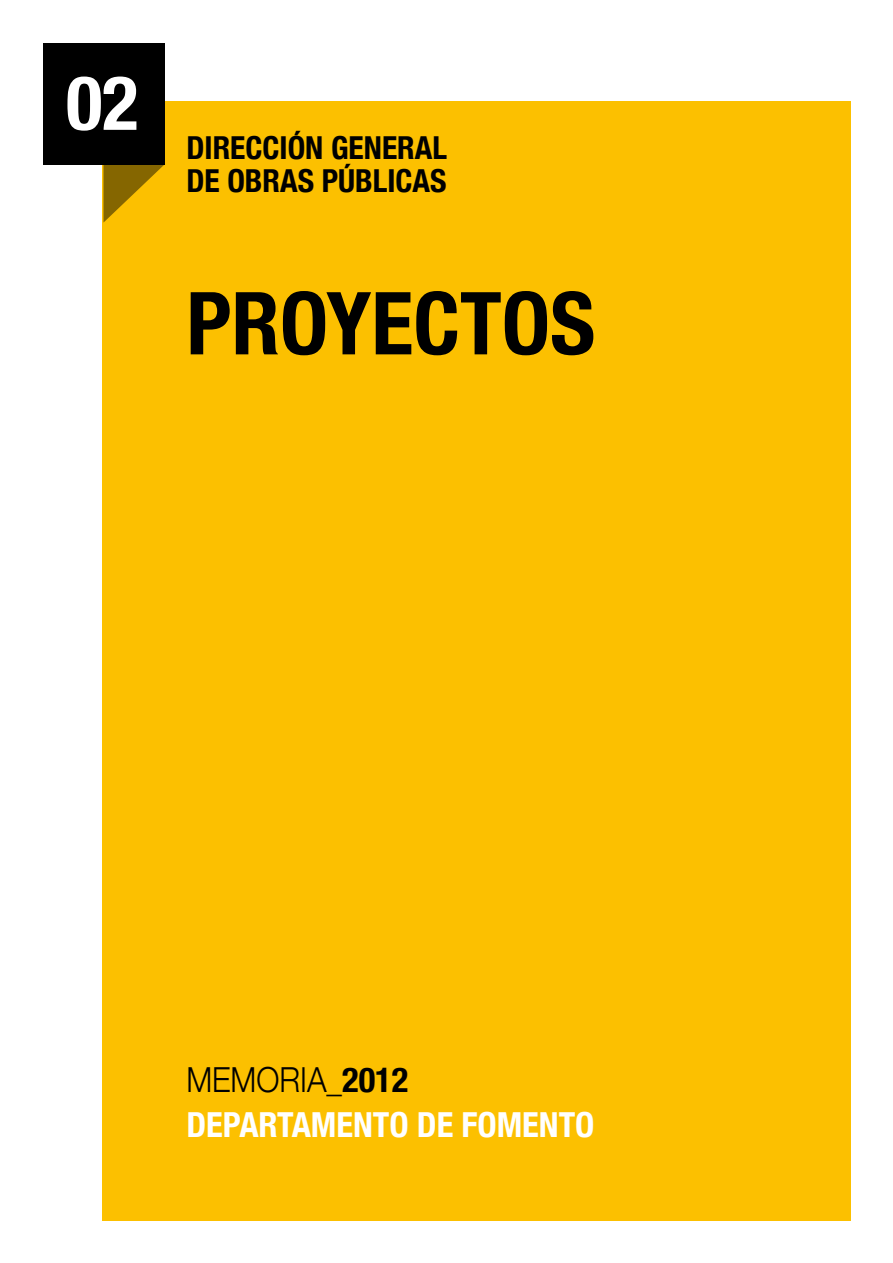
<style>
.page{position:relative;width:893px;height:1263px;background:#fff}
.page>*{position:absolute;margin:0;border:0;box-sizing:border-box;transform-origin:0 0}
.t1{font:700 condensed 87px "Helvetica Neue";color:#000}
.t2{font:700 condensed 75.3px "Helvetica Neue";color:#fff}
.t3{font:300 34.5px/45px "Helvetica Neue";color:#000;scale:.9 1}
.t4{font:700 condensed 34.5px "Helvetica Neue";color:#fff}
.t5{font:700 condensed 31.65px/32.5px "Helvetica Neue";color:#000}
.s1{font-weight:700;font-stretch:condensed}
.s2{font-weight:700;font-stretch:condensed;color:#fff}
</style>
<div class="page">
<div style="left:102px;top:101px;width:748px;height:1119px;background:#fcc000"></div>
<svg style="left:103px;top:164px;width:61px;height:59px"></svg>
<div style="left:43px;top:43px;width:121px;height:121px;background:#000"></div>
<h2 class="t2" style="left:66px;top:57px;width:74px">02</h2>
<p class="t5" style="left:186px;top:131px;width:262px">DIRECCIÓN GENERAL<br>DE OBRAS PÚBLICAS</p>
<h1 class="t1" style="left:186px;top:271px;width:410px">PROYECTOS</h1>
<p class="t3" style="left:186px;top:1057px;width:248px">MEMORIA_<span class="s1">2012<br></span><span class="s2">DEPAR</span></p>
<p class="t4" style="left:277px;top:1104px;width:316px">TAMENTO DE FOMENTO</p>
</div>
